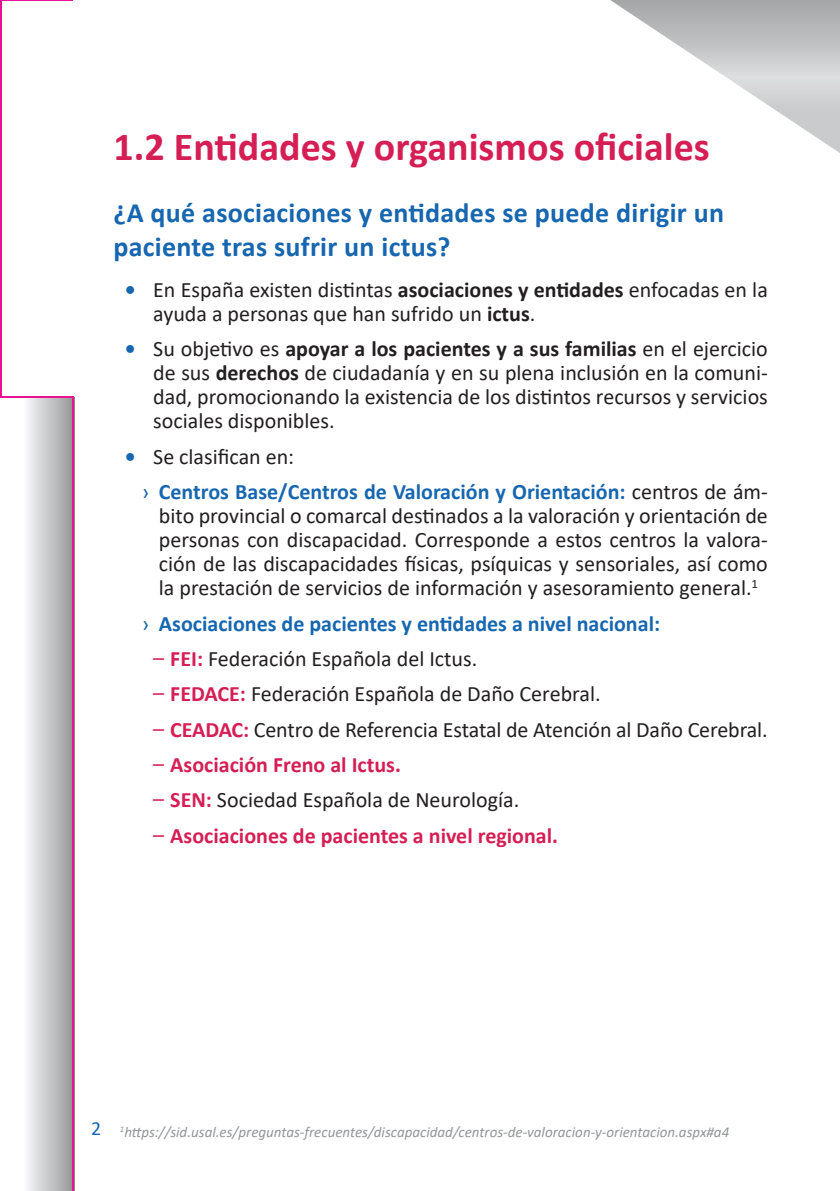
<style>
.page{position:relative;width:840px;height:1191px;background:#fff}
.page>*{position:absolute;margin:0;border:0;box-sizing:border-box;transform-origin:0 0}
.TITULO_1{font:700 40px "Calibri";color:#d51e54}
.TITULO_2{font:700 28px/33.6px "Calibri";letter-spacing:.01em;color:#1666b0}
.t1{font:22px/24px "Calibri";color:#231f20;text-align:justify}
.t2{font:700 22px "Calibri";color:#d51e54}
.t3{font:700 22px "Calibri";color:#1666b0}
.t4{font:20px "Calibri";color:#1666b0}
.PIE_PAG{font:italic 15px "Calibri";color:#939598}
.s1{font-weight:700;color:#1666b0}
.s2{font-weight:700}
.s3{color:#1666b0}
.s4{font-weight:400}
.s5{color:#d51e54}
.s6{font-weight:700;color:#d51e54}
</style>
<div class="page">
<svg style="left:0;top:0;width:75px;height:1191px"></svg>
<svg style="left:610px;top:0;width:229px;height:152px"></svg>
<p class="TITULO_1" style="left:113px;top:119px;width:597px">1.2 Entidades y organismos oficiales</p>
<p class="TITULO_2" style="left:113px;top:196px;width:611px">¿A qué asociaciones y entidades se puede dirigir un paciente tras sufrir un ictus?</p>
<p class="t1" style="left:153px;top:277px;width:615px;text-indent:-28px"><span class="s1">•</span> En España existen distintas <span class="s2">asociaciones y entidades</span> enfocadas en la ayuda a personas que han sufrido un <span class="s2">ictus</span>.</p>
<p class="t1" style="left:153px;top:336px;width:615px;text-indent:-28px"><span class="s1">•</span> Su objetivo es <span class="s2">apoyar a los pacientes y a sus familias</span> en el ejercicio de sus <span class="s2">derechos</span> de ciudadanía y en su plena inclusión en la comuni&shy;dad, promocionando la existencia de los distintos recursos y servicios sociales disponibles.</p>
<p class="t1" style="left:125px;top:444px;width:171px"><span class="s1">•</span> Se clasifican en:</p>
<p class="t1" style="left:159px;top:479px;width:610px;text-indent:-17px"><span class="s3">›</span> <span class="s1">Centros Base/Centros de Valoración y Orientación:</span> centros de ám&shy;bito provincial o comarcal destinados a la valoración y orientación de personas con discapacidad. Corresponde a estos centros la valora&shy;ción de las discapacidades físicas, psíquicas y sensoriales, así como la prestación de servicios de información y asesoramiento general.<sup>1</sup></p>
<p class="t3" style="left:142px;top:607px;width:519px"><span class="s4">›</span> Asociaciones de pacientes y entidades a nivel nacional:</p>
<p class="t1" style="left:153px;top:646px;width:325px"><span class="s5">͵</span> <span class="s6">FEI:</span> Federación Española del Ictus.</p>
<p class="t1" style="left:153px;top:681px;width:448px"><span class="s5">͵</span> <span class="s6">FEDACE:</span> Federación Española de Daño Cerebral.</p>
<p class="t1" style="left:153px;top:716px;width:615px"><span class="s5">͵</span> <span class="s6">CEADAC:</span> Centro de Referencia Estatal de Atención al Daño Cerebral.</p>
<p class="t2" style="left:153px;top:749px;width:249px"><span class="s4">͵</span> Asociación Freno al Ictus.</p>
<p class="t1" style="left:153px;top:787px;width:367px"><span class="s5">͵</span> <span class="s6">SEN:</span> Sociedad Española de Neurología.</p>
<p class="t2" style="left:153px;top:819px;width:406px"><span class="s4">͵</span> Asociaciones de pacientes a nivel regional.</p>
<p class="t4" style="left:91px;top:1114px;width:12px">2</p>
<p class="PIE_PAG" style="left:120px;top:1121px;width:610px"><sup>1</sup>https://sid.usal.es/preguntas-frecuentes/discapacidad/centros-de-valoracion-y-orientacion.aspx#a4</p>
</div>
